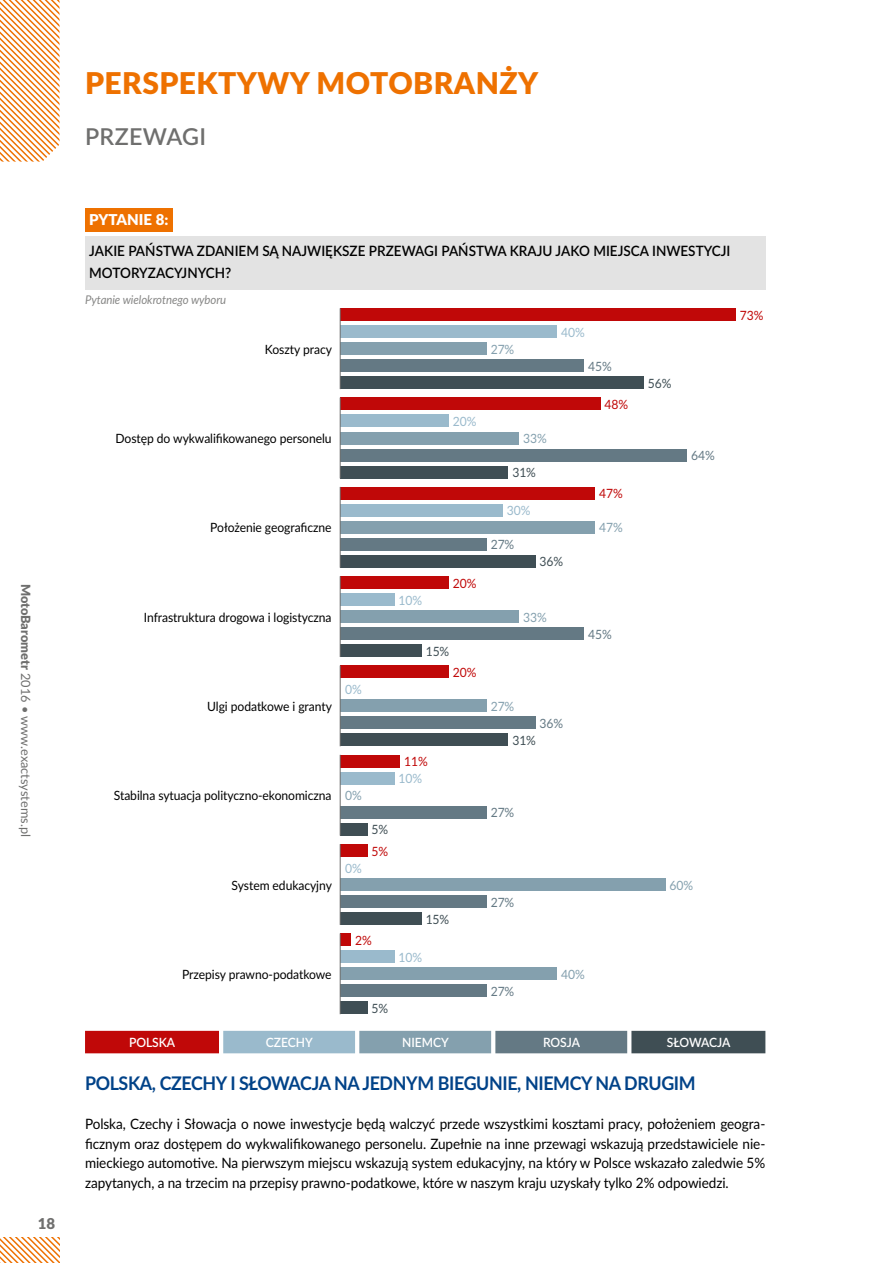
<style>
.page{position:relative;width:893px;height:1263px;background:#fff}
.page>*{position:absolute;margin:0;border:0;box-sizing:border-box;transform-origin:0 0}
.t1{font:900 30px "Lato";letter-spacing:.015em;color:#ee7100}
.t2{font:600 23.25px "Lato";letter-spacing:.015em;color:#6f6f6e}
.t3{font:700 18.75px "Lato";letter-spacing:-.02em;color:#004288;scale:.95 1}
.t4{font:900 15px "Lato";color:#fff}
.t5{font:900 15px "Lato";color:#6f6f6e}
.t6{font:14.25px/19.5px "Lato";letter-spacing:-.005em;color:#000;text-align:justify;scale:.95 1}
.t7{font:600 14.25px/22.5px "Lato";color:#000;scale:.95 1}
.t8{font:12.75px "Lato";letter-spacing:-.005em;color:#000;scale:.95 1}
.t9{font:12.75px "Lato";color:#6f6f6e}
.t10{font:600 12.75px "Lato";letter-spacing:-.005em;color:#fff;scale:.95 1}
.t11{font:12.75px "Lato";letter-spacing:-.005em;color:#647984;scale:.95 1}
.t12{font:12.75px "Lato";letter-spacing:-.005em;color:#84a0ae;scale:.95 1}
.t13{font:12.75px "Lato";letter-spacing:-.005em;color:#c00808;scale:.95 1}
.t14{font:12.75px "Lato";letter-spacing:-.005em;color:#9abacc;scale:.95 1}
.t15{font:12.75px "Lato";letter-spacing:-.005em;color:#3f4e54;scale:.95 1}
.t16{font:italic 12px "Lato";letter-spacing:-.005em;color:#878786;scale:.95 1}
.s1{font-weight:900}
</style>
<div class="page">
<svg style="left:0;top:1237px;width:60px;height:26px"></svg>
<svg style="left:0;top:0;width:60px;height:162px"></svg>
<div style="left:85px;top:208px;width:88px;height:24px;background:#ee7100"></div>
<div style="left:85px;top:236px;width:680px;height:53px;background:#e3e3e3"></div>
<div style="left:340px;top:325px;width:217px;height:13px;background:#9abacc"></div>
<div style="left:340px;top:415px;width:108px;height:12px;background:#9abacc"></div>
<div style="left:340px;top:504px;width:163px;height:13px;background:#9abacc"></div>
<div style="left:340px;top:593px;width:54px;height:13px;background:#9abacc"></div>
<div style="left:340px;top:772px;width:54px;height:12px;background:#9abacc"></div>
<div style="left:340px;top:950px;width:54px;height:13px;background:#9abacc"></div>
<div style="left:340px;top:308px;width:396px;height:13px;background:#c00808"></div>
<div style="left:340px;top:398px;width:260px;height:12px;background:#c00808"></div>
<div style="left:340px;top:487px;width:255px;height:13px;background:#c00808"></div>
<div style="left:340px;top:576px;width:108px;height:13px;background:#c00808"></div>
<div style="left:340px;top:665px;width:108px;height:13px;background:#c00808"></div>
<div style="left:340px;top:755px;width:60px;height:12px;background:#c00808"></div>
<div style="left:340px;top:844px;width:27px;height:13px;background:#c00808"></div>
<div style="left:340px;top:933px;width:11px;height:13px;background:#c00808"></div>
<div style="left:340px;top:342px;width:146px;height:13px;background:#84a0ae"></div>
<div style="left:340px;top:432px;width:179px;height:12px;background:#84a0ae"></div>
<div style="left:340px;top:521px;width:255px;height:13px;background:#84a0ae"></div>
<div style="left:340px;top:610px;width:179px;height:13px;background:#84a0ae"></div>
<div style="left:340px;top:699px;width:146px;height:13px;background:#84a0ae"></div>
<div style="left:340px;top:878px;width:325px;height:13px;background:#84a0ae"></div>
<div style="left:340px;top:967px;width:217px;height:13px;background:#84a0ae"></div>
<div style="left:340px;top:359px;width:244px;height:13px;background:#647984"></div>
<div style="left:340px;top:449px;width:347px;height:12px;background:#647984"></div>
<div style="left:340px;top:538px;width:146px;height:13px;background:#647984"></div>
<div style="left:340px;top:627px;width:244px;height:13px;background:#647984"></div>
<div style="left:340px;top:716px;width:195px;height:13px;background:#647984"></div>
<div style="left:340px;top:806px;width:146px;height:13px;background:#647984"></div>
<div style="left:340px;top:895px;width:146px;height:13px;background:#647984"></div>
<div style="left:340px;top:984px;width:146px;height:13px;background:#647984"></div>
<div style="left:340px;top:466px;width:168px;height:12px;background:#3f4e54"></div>
<div style="left:340px;top:376px;width:304px;height:13px;background:#3f4e54"></div>
<div style="left:340px;top:555px;width:195px;height:13px;background:#3f4e54"></div>
<div style="left:340px;top:644px;width:81px;height:13px;background:#3f4e54"></div>
<div style="left:340px;top:733px;width:168px;height:13px;background:#3f4e54"></div>
<div style="left:340px;top:823px;width:27px;height:13px;background:#3f4e54"></div>
<div style="left:340px;top:912px;width:81px;height:13px;background:#3f4e54"></div>
<div style="left:340px;top:1001px;width:27px;height:13px;background:#3f4e54"></div>
<div style="left:85px;top:1031px;width:134px;height:22px;background:#c00808"></div>
<div style="left:223px;top:1031px;width:132px;height:22px;background:#9abacc"></div>
<div style="left:359px;top:1031px;width:132px;height:22px;background:#84a0ae"></div>
<div style="left:495px;top:1031px;width:132px;height:22px;background:#647984"></div>
<div style="left:631px;top:1031px;width:134px;height:22px;background:#3f4e54"></div>
<hr style="left:340px;top:308px;width:1px;height:81px;background:#6f6f6e">
<hr style="left:340px;top:398px;width:1px;height:80px;background:#6f6f6e">
<hr style="left:340px;top:487px;width:1px;height:81px;background:#6f6f6e">
<hr style="left:340px;top:576px;width:1px;height:81px;background:#6f6f6e">
<hr style="left:340px;top:665px;width:1px;height:81px;background:#6f6f6e">
<hr style="left:340px;top:755px;width:1px;height:81px;background:#6f6f6e">
<hr style="left:340px;top:844px;width:1px;height:81px;background:#6f6f6e">
<hr style="left:340px;top:933px;width:1px;height:81px;background:#6f6f6e">
<p class="t9" style="left:35px;top:584px;width:255px;rotate:90deg"><span class="s1">MotoBarometr</span> 2016 • www.exactsystems.pl</p>
<p class="t5" style="left:38px;top:1212px;width:19px">18</p>
<h1 class="t1" style="left:85px;top:60px;width:455px">PERSPEKTYWY MOTOBRANŻY</h1>
<h2 class="t2" style="left:85px;top:119px;width:123px">PRZEWAGI</h2>
<p class="t4" style="left:89px;top:208px;width:81px">PYTANIE 8:</p>
<p class="t7" style="left:89px;top:239px;width:676px">JAKIE PAŃSTWA ZDANIEM SĄ NAJWIĘKSZE PRZEWAGI PAŃSTWA KRAJU JAKO MIEJSCA INWESTYCJI<br>MOTORYZACYJNYCH?</p>
<p class="t16" style="left:85px;top:291px;width:150px">Pytanie wielokrotnego wyboru</p>
<p class="t14" style="left:561px;top:323px;width:26px">40%</p>
<p class="t8" style="left:265px;top:340px;width:72px">Koszty pracy</p>
<p class="t12" style="left:491px;top:340px;width:26px">27%</p>
<p class="t11" style="left:588px;top:357px;width:26px">45%</p>
<p class="t15" style="left:648px;top:374px;width:26px">56%</p>
<p class="t13" style="left:604px;top:395px;width:26px">48%</p>
<p class="t14" style="left:453px;top:412px;width:26px">20%</p>
<p class="t8" style="left:115px;top:429px;width:229px">Dostęp do wykwalifikowanego personelu</p>
<p class="t12" style="left:523px;top:429px;width:26px">33%</p>
<p class="t11" style="left:691px;top:446px;width:26px">64%</p>
<p class="t15" style="left:512px;top:463px;width:26px">31%</p>
<p class="t13" style="left:599px;top:485px;width:26px">47%</p>
<p class="t14" style="left:507px;top:502px;width:26px">30%</p>
<p class="t8" style="left:210px;top:519px;width:129px">Położenie geograficzne</p>
<p class="t12" style="left:599px;top:519px;width:26px">47%</p>
<p class="t11" style="left:491px;top:536px;width:26px">27%</p>
<p class="t15" style="left:539px;top:553px;width:26px">36%</p>
<p class="t13" style="left:453px;top:574px;width:26px">20%</p>
<p class="t14" style="left:399px;top:591px;width:26px">10%</p>
<p class="t8" style="left:144px;top:608px;width:199px">Infrastruktura drogowa i logistyczna</p>
<p class="t12" style="left:523px;top:608px;width:26px">33%</p>
<p class="t11" style="left:588px;top:625px;width:26px">45%</p>
<p class="t15" style="left:426px;top:642px;width:26px">15%</p>
<p class="t13" style="left:453px;top:663px;width:26px">20%</p>
<p class="t14" style="left:345px;top:680px;width:19px">0%</p>
<p class="t8" style="left:207px;top:697px;width:133px">Ulgi podatkowe i granty</p>
<p class="t12" style="left:491px;top:697px;width:26px">27%</p>
<p class="t11" style="left:539px;top:714px;width:26px">36%</p>
<p class="t15" style="left:512px;top:731px;width:26px">31%</p>
<p class="t13" style="left:404px;top:752px;width:26px">11%</p>
<p class="t14" style="left:399px;top:769px;width:26px">10%</p>
<p class="t8" style="left:114px;top:786px;width:231px">Stabilna sytuacja polityczno-ekonomiczna</p>
<p class="t12" style="left:345px;top:786px;width:19px">0%</p>
<p class="t11" style="left:491px;top:803px;width:26px">27%</p>
<p class="t15" style="left:371px;top:820px;width:19px">5%</p>
<p class="t13" style="left:372px;top:842px;width:19px">5%</p>
<p class="t14" style="left:345px;top:859px;width:19px">0%</p>
<p class="t8" style="left:232px;top:876px;width:107px">System edukacyjny</p>
<p class="t12" style="left:669px;top:876px;width:26px">60%</p>
<p class="t11" style="left:491px;top:893px;width:26px">27%</p>
<p class="t15" style="left:426px;top:910px;width:26px">15%</p>
<p class="t13" style="left:355px;top:931px;width:19px">2%</p>
<p class="t14" style="left:399px;top:948px;width:26px">10%</p>
<p class="t8" style="left:182px;top:965px;width:159px">Przepisy prawno-podatkowe</p>
<p class="t12" style="left:561px;top:965px;width:26px">40%</p>
<p class="t11" style="left:491px;top:982px;width:26px">27%</p>
<p class="t15" style="left:371px;top:999px;width:19px">5%</p>
<p class="t10" style="left:129px;top:1033px;width:50px">POLSKA</p>
<p class="t10" style="left:266px;top:1033px;width:51px">CZECHY</p>
<p class="t10" style="left:402px;top:1033px;width:50px">NIEMCY</p>
<p class="t10" style="left:543px;top:1033px;width:40px">ROSJA</p>
<p class="t10" style="left:667px;top:1033px;width:68px">SŁOWACJA</p>
<p class="t13" style="left:740px;top:306px;width:26px">73%</p>
<h3 class="t3" style="left:85px;top:1069px;width:644px">POLSKA, CZECHY I SŁOWACJA NA JEDNYM BIEGUNIE, NIEMCY NA DRUGIM</h3>
<p class="t6" style="left:85px;top:1114px;width:718px">Polska, Czechy i Słowacja o nowe inwestycje będą walczyć przede wszystkimi kosztami pracy, położeniem geogra&shy;ficznym oraz dostępem do wykwalifikowanego personelu. Zupełnie na inne przewagi wskazują przedstawiciele nie&shy;mieckiego automotive. Na pierwszym miejscu wskazują system edukacyjny, na który w Polsce wskazało zaledwie 5% zapytanych, a na trzecim na przepisy prawno-podatkowe, które w naszym kraju uzyskały tylko 2% odpowiedzi.</p>
</div>
